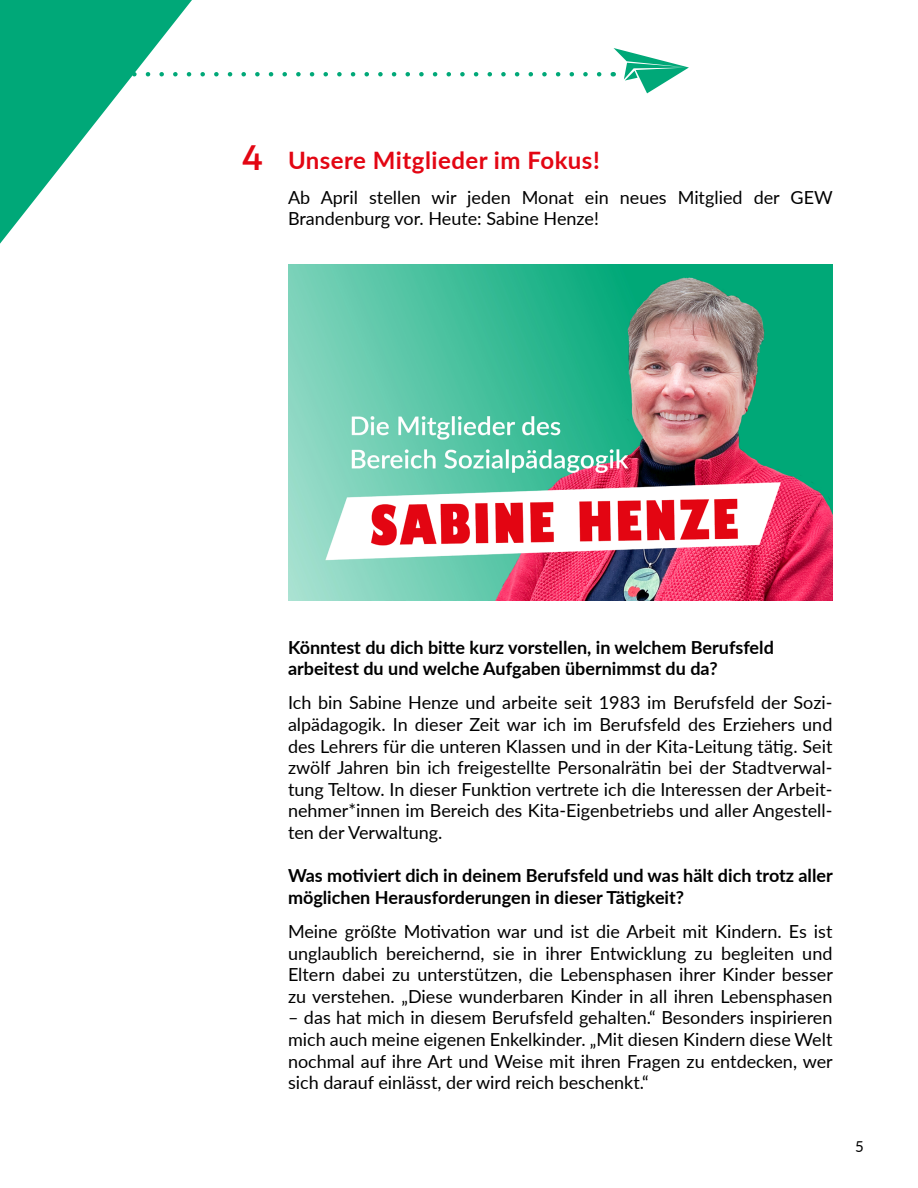
<style>
.page{position:relative;width:918px;height:1188px;background:#fff}
.page>*{position:absolute;margin:0;border:0;box-sizing:border-box;transform-origin:0 0}
.t1{font:600 33px "Encode Sans";color:#e30613}
.t2{font:700 24px "Lato";letter-spacing:.02em;color:#e30613}
.t3{font:18px/21.6px "Lato";color:#000;text-align:justify}
.t4{font:700 18px/21.6px "Lato";color:#000}
.t5{font:15px "Lato";color:#000}
</style>
<div class="page">
<svg style="left:200px;top:72px;width:399px;height:4px"></svg>
<svg style="left:613px;top:48px;width:76px;height:45px"></svg>
<svg style="left:0;top:0;width:192px;height:244px"></svg>
<img style="left:288px;top:264px;width:544px;height:336px">
<h1 class="t1" style="left:242px;top:134px;width:22px">4</h1>
<h2 class="t2" style="left:288px;top:143px;width:313px">Unsere Mitglieder im Fokus!</h2>
<p class="t3" style="left:288px;top:185px;width:546px">Ab April stellen wir jeden Monat ein neues Mitglied der GEW<br>Brandenburg vor. Heute: Sabine Henze!</p>
<p class="t4" style="left:288px;top:635px;width:487px">Könntest du dich bitte kurz vorstellen, in welchem Berufsfeld arbeitest du und welche Aufgaben übernimmst du da?</p>
<p class="t3" style="left:288px;top:691px;width:546px">Ich bin Sabine Henze und arbeite seit 1983 im Berufsfeld der Sozi&shy;alpädagogik. In dieser Zeit war ich im Berufsfeld des Erziehers und des Lehrers für die unteren Klassen und in der Kita-Leitung tätig. Seit zwölf Jahren bin ich freigestellte Personalrätin bei der Stadtverwal&shy;tung Teltow. In dieser Funktion vertrete ich die Interessen der Arbeit&shy;nehmer*innen im Bereich des Kita-Eigenbetriebs und aller Angestell&shy;ten der Verwaltung.</p>
<p class="t4" style="left:288px;top:864px;width:546px">Was motiviert dich in deinem Berufsfeld und was hält dich trotz aller möglichen Herausforderungen in dieser Tätigkeit?</p>
<p class="t3" style="left:288px;top:920px;width:546px">Meine größte Motivation war und ist die Arbeit mit Kindern. Es ist unglaublich bereichernd, sie in ihrer Entwicklung zu begleiten und Eltern dabei zu unterstützen, die Lebensphasen ihrer Kinder besser zu verstehen. „Diese wunderbaren Kinder in all ihren Lebensphasen</p>
<p class="t3" style="left:288px;top:1006px;width:546px">– das hat mich in diesem Berufsfeld gehalten.“ Besonders inspirieren mich auch meine eigenen Enkelkinder. „Mit diesen Kindern diese Welt nochmal auf ihre Art und Weise mit ihren Fragen zu entdecken, wer sich darauf einlässt, der wird reich beschenkt.“</p>
<p class="t5" style="left:855px;top:1136px;width:10px">5</p>
</div>
